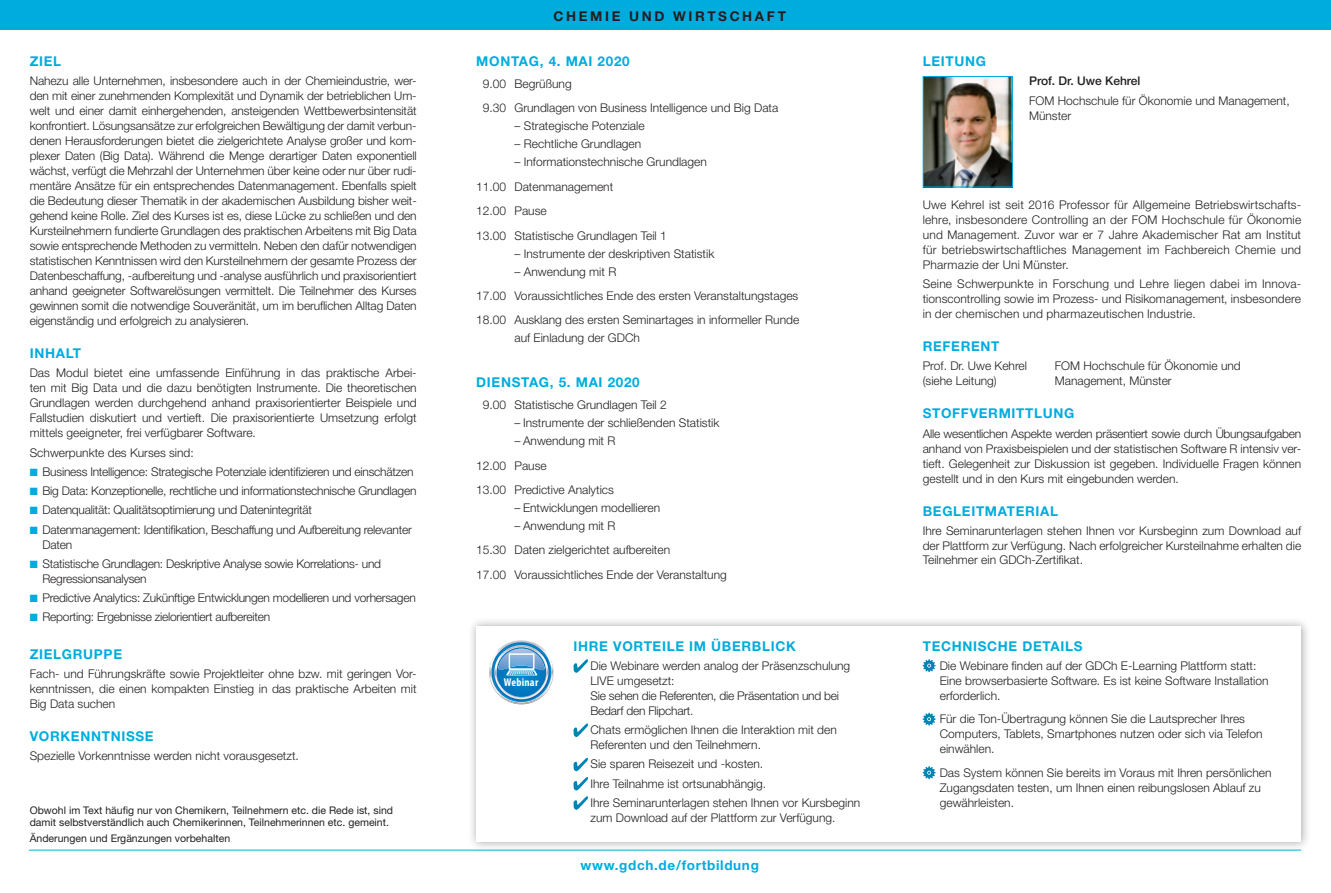
<style>
.page{position:relative;width:1331px;height:893px;background:#fff}
.page>*{position:absolute;margin:0;border:0;box-sizing:border-box;transform-origin:0 0}
.t1{font:700 13.5px "Helvetica Neue";letter-spacing:.05em;color:#00acdd}
.t2{font:700 13.5px "Helvetica Neue";letter-spacing:.195em;color:#231f20}
.t3{font:300 12px/15px "Helvetica Neue";color:#231f20}
.t4{font:300 12px/15px "Helvetica Neue";letter-spacing:-.02em;color:#231f20}
.t5{font:500 12px "Helvetica Neue";color:#231f20}
.t6{font:700 condensed 11.25px "Myriad Pro";letter-spacing:.025em;color:#fff}
.t7{font:10.5px/12px "Helvetica Neue";color:#231f20}
.s1{color:#00acdd}
</style>
<div class="page">
<hr style="left:29px;top:850px;width:1272px;height:1px;background:#00acdd">
<div style="left:0;top:0;width:1331px;height:30px;background:#00acdd"></div>
<div style="left:467px;top:617px;width:843px;height:234px;background:#231f20;opacity:.4"></div>
<div style="left:476px;top:626px;width:825px;height:216px;background:#fff"></div>
<svg style="left:489px;top:640px;width:65px;height:64px"></svg>
<svg style="left:573px;top:659px;width:15px;height:14px"></svg>
<svg style="left:573px;top:723px;width:15px;height:14px"></svg>
<svg style="left:573px;top:758px;width:15px;height:13px"></svg>
<svg style="left:573px;top:777px;width:15px;height:13px"></svg>
<svg style="left:573px;top:796px;width:15px;height:14px"></svg>
<svg style="left:923px;top:659px;width:12px;height:13px"></svg>
<svg style="left:923px;top:713px;width:12px;height:12px"></svg>
<svg style="left:923px;top:766px;width:12px;height:13px"></svg>
<img style="left:925px;top:78px;width:86px;height:107px">
<div style="left:923px;top:76px;width:90px;height:111px;border:1px solid #00acdd"></div>
<p class="t1" style="left:30px;top:53px;width:33px">ZIEL</p>
<p class="t3" style="left:30px;top:73px;width:388px;text-align:justify">Nahezu alle Unternehmen, insbesondere auch in der Chemieindustrie, wer&shy;den mit einer zunehmenden Komplexität und Dynamik der betrieblichen Um&shy;welt und einer damit einhergehenden, ansteigenden Wettbewerbsintensität konfrontiert. Lösungsansätze zur erfolgreichen Bewältigung der damit verbun&shy;denen Herausforderungen bietet die zielgerichtete Analyse großer und kom&shy;plexer Daten (Big Data). Während die Menge derartiger Daten exponentiell wächst, verfügt die Mehrzahl der Unternehmen über keine oder nur über rudi&shy;mentäre Ansätze für ein entsprechendes Datenmanagement. Ebenfalls spielt die Bedeutung dieser Thematik in der akademischen Ausbildung bisher weit&shy;gehend keine Rolle. Ziel des Kurses ist es, diese Lücke zu schließen und den Kursteilnehmern fundierte Grundlagen des praktischen Arbeitens mit Big Data sowie entsprechende Methoden zu vermitteln. Neben den dafür notwendigen statistischen Kenntnissen wird den Kursteilnehmern der gesamte Prozess der Datenbeschaffung, -aufbereitung und -analyse ausführlich und praxisorientiert anhand geeigneter Softwarelösungen vermittelt. Die Teilnehmer des Kurses gewinnen somit die notwendige Souveränität, um im beruflichen Alltag Daten eigenständig und erfolgreich zu analysieren.</p>
<p class="t1" style="left:30px;top:345px;width:53px">INHALT</p>
<p class="t3" style="left:30px;top:365px;width:388px;text-align:justify">Das Modul bietet eine umfassende Einführung in das praktische Arbei&shy;ten mit Big Data und die dazu benötigten Instrumente. Die theoretischen Grundlagen werden durchgehend anhand praxisorientierter Beispiele und Fallstudien diskutiert und vertieft. Die praxisorientierte Umsetzung erfolgt mittels geeigneter, frei verfügbarer Software.</p>
<p class="t3" style="left:30px;top:445px;width:166px">Schwerpunkte des Kurses sind:</p>
<p class="t4" style="left:30px;top:464px;width:385px"><span class="s1">■</span> Business Intelligence: Strategische Potenziale identifizieren und einschätzen</p>
<p class="t4" style="left:30px;top:483px;width:388px"><span class="s1">■</span> Big Data: Konzeptionelle, rechtliche und informationstechnische Grundlagen</p>
<p class="t4" style="left:30px;top:502px;width:284px"><span class="s1">■</span> Datenqualität: Qualitätsoptimierung und Datenintegrität</p>
<p class="t4" style="left:43px;top:522px;width:371px;text-indent:-13px"><span class="s1">■</span> Datenmanagement: Identifikation, Beschaffung und Aufbereitung relevanter<br>Daten</p>
<p class="t4" style="left:43px;top:556px;width:340px;text-indent:-13px"><span class="s1">■</span> Statistische Grundlagen: Deskriptive Analyse sowie Korrelations- und<br>Regressionsanalysen</p>
<p class="t4" style="left:30px;top:590px;width:388px"><span class="s1">■</span> Predictive Analytics: Zukünftige Entwicklungen modellieren und vorhersagen</p>
<p class="t4" style="left:30px;top:609px;width:242px"><span class="s1">■</span> Reporting: Ergebnisse zielorientiert aufbereiten</p>
<p class="t1" style="left:30px;top:645px;width:94px">ZIELGRUPPE</p>
<p class="t3" style="left:30px;top:666px;width:388px;text-align:justify">Fach- und Führungskräfte sowie Projektleiter ohne bzw. mit geringen Vor&shy;kenntnissen, die einen kompakten Einstieg in das praktische Arbeiten mit Big Data suchen</p>
<p class="t1" style="left:30px;top:728px;width:125px">VORKENNTNISSE</p>
<p class="t3" style="left:30px;top:748px;width:271px">Spezielle Vorkenntnisse werden nicht vorausgesetzt.</p>
<p class="t7" style="left:30px;top:804px;width:365px">Obwohl im Text häufig nur von Chemikern, Teilnehmern etc. die Rede ist, sind damit selbstverständlich auch Chemikerinnen, Teilnehmerinnen etc. gemeint.</p>
<p class="t7" style="left:30px;top:832px;width:202px">Änderungen und Ergänzungen vorbehalten</p>
<p class="t2" style="left:553px;top:8px;width:234px">CHEMIE UND WIRTSCHAFT</p>
<p class="t1" style="left:476px;top:53px;width:155px">MONTAG, 4. MAI 2020</p>
<p class="t3" style="left:483px;top:71px;width:297px;line-height:24.3px">9.00 Begrüßung<br>9.30 Grundlagen von Business Intelligence und Big Data</p>
<p class="t3" style="left:514px;top:118px;width:132px">– Strategische Potenziale</p>
<p class="t3" style="left:514px;top:136px;width:128px">– Rechtliche Grundlagen</p>
<p class="t3" style="left:476px;top:150px;width:232px;line-height:24.5px;text-indent:38px">– Informationstechnische Grundlagen<br>11.00 Datenmanagement<br>12.00 Pause<br>13.00 Statistische Grundlagen Teil 1</p>
<p class="t3" style="left:514px;top:246px;width:201px">– Instrumente der deskriptiven Statistik</p>
<p class="t3" style="left:476px;top:259px;width:324px;line-height:24.5px;text-indent:38px">– Anwendung mit R<br>17.00 Voraussichtliches Ende des ersten Veranstaltungstages<br>18.00 Ausklang des ersten Seminartages in informeller Runde</p>
<p class="t3" style="left:514px;top:330px;width:127px">auf Einladung der GDCh</p>
<p class="t1" style="left:476px;top:374px;width:165px">DIENSTAG, 5. MAI 2020</p>
<p class="t3" style="left:483px;top:397px;width:186px">9.00 Statistische Grundlagen Teil 2</p>
<p class="t3" style="left:514px;top:415px;width:206px">– Instrumente der schließenden Statistik</p>
<p class="t3" style="left:476px;top:428px;width:141px;line-height:24.5px;text-indent:38px">– Anwendung mit R<br>12.00 Pause<br>13.00 Predictive Analytics</p>
<p class="t3" style="left:514px;top:500px;width:147px">– Entwicklungen modellieren</p>
<p class="t3" style="left:476px;top:513px;width:252px;line-height:24.5px;text-indent:38px">– Anwendung mit R<br>15.30 Daten zielgerichtet aufbereiten<br>17.00 Voraussichtliches Ende der Veranstaltung</p>
<p class="t6" style="left:504px;top:676px;width:36px">Webinar</p>
<p class="t1" style="left:573px;top:637px;width:224px">IHRE VORTEILE IM ÜBERBLICK</p>
<p class="t4" style="left:590px;top:658px;width:261px">Die Webinare werden analog der Präsenzschulung LIVE umgesetzt:<br>Sie sehen die Referenten, die Präsentation und bei Bedarf den Flipchart.</p>
<p class="t3" style="left:590px;top:722px;width:248px">Chats ermöglichen Ihnen die Interaktion mit den<br>Referenten und den Teilnehmern.</p>
<p class="t3" style="left:590px;top:754px;width:271px;line-height:19.2px">Sie sparen Reisezeit und -kosten.<br>Ihre Teilnahme ist ortsunabhängig.<br>Ihre Seminarunterlagen stehen Ihnen vor Kursbeginn</p>
<p class="t3" style="left:590px;top:810px;width:246px">zum Download auf der Plattform zur Verfügung.</p>
<p class="t1" style="left:581px;top:856px;width:180px">www.gdch.de/fortbildung</p>
<p class="t1" style="left:923px;top:53px;width:65px">LEITUNG</p>
<p class="t5" style="left:1029px;top:74px;width:113px">Prof. Dr. Uwe Kehrel</p>
<p class="t3" style="left:1029px;top:93px;width:262px">FOM Hochschule für Ökonomie und Management,<br>Münster</p>
<p class="t3" style="left:923px;top:197px;width:380px;text-align:justify">Uwe Kehrel ist seit 2016 Professor für Allgemeine Betriebswirtschafts&shy;lehre, insbesondere Controlling an der FOM Hochschule für Ökonomie und Management. Zuvor war er 7 Jahre Akademischer Rat am Institut für betriebswirtschaftliches Management im Fachbereich Chemie und Pharmazie der Uni Münster.</p>
<p class="t3" style="left:923px;top:276px;width:380px;text-align:justify">Seine Schwerpunkte in Forschung und Lehre liegen dabei im Innova&shy;tionscontrolling sowie im Prozess- und Risikomanagement, insbesondere in der chemischen und pharmazeutischen Industrie.</p>
<p class="t1" style="left:923px;top:338px;width:78px">REFERENT</p>
<p class="t3" style="left:923px;top:358px;width:106px">Prof. Dr. Uwe Kehrel</p>
<p class="t3" style="left:1055px;top:358px;width:188px">FOM Hochschule für Ökonomie und</p>
<p class="t3" style="left:923px;top:373px;width:76px">(siehe Leitung)</p>
<p class="t3" style="left:1055px;top:373px;width:118px">Management, Münster</p>
<p class="t1" style="left:923px;top:405px;width:153px">STOFFVERMITTLUNG</p>
<p class="t3" style="left:923px;top:426px;width:380px;text-align:justify">Alle wesentlichen Aspekte werden präsentiert sowie durch Übungsaufgaben anhand von Praxisbeispielen und der statistischen Software R intensiv ver&shy;tieft. Gelegenheit zur Diskussion ist gegeben. Individuelle Fragen können gestellt und in den Kurs mit eingebunden werden.</p>
<p class="t1" style="left:923px;top:502px;width:137px">BEGLEITMATERIAL</p>
<p class="t3" style="left:923px;top:523px;width:380px;text-align:justify">Ihre Seminarunterlagen stehen Ihnen vor Kursbeginn zum Download auf der Plattform zur Verfügung. Nach erfolgreicher Kursteilnahme erhalten die Teilnehmer ein GDCh-Zertifikat.</p>
<p class="t1" style="left:923px;top:637px;width:161px">TECHNISCHE DETAILS</p>
<p class="t3" style="left:940px;top:658px;width:330px">Die Webinare finden auf der GDCh E-Learning Plattform statt:<br>Eine browserbasierte Software. Es ist keine Software Installation erforderlich.</p>
<p class="t3" style="left:940px;top:711px;width:324px">Für die Ton-Übertragung können Sie die Lautsprecher Ihres<br>Computers, Tablets, Smartphones nutzen oder sich via Telefon einwählen.</p>
<p class="t3" style="left:940px;top:765px;width:333px">Das System können Sie bereits im Voraus mit Ihren persönlichen<br>Zugangsdaten testen, um Ihnen einen reibungslosen Ablauf zu gewährleisten.</p>
</div>
